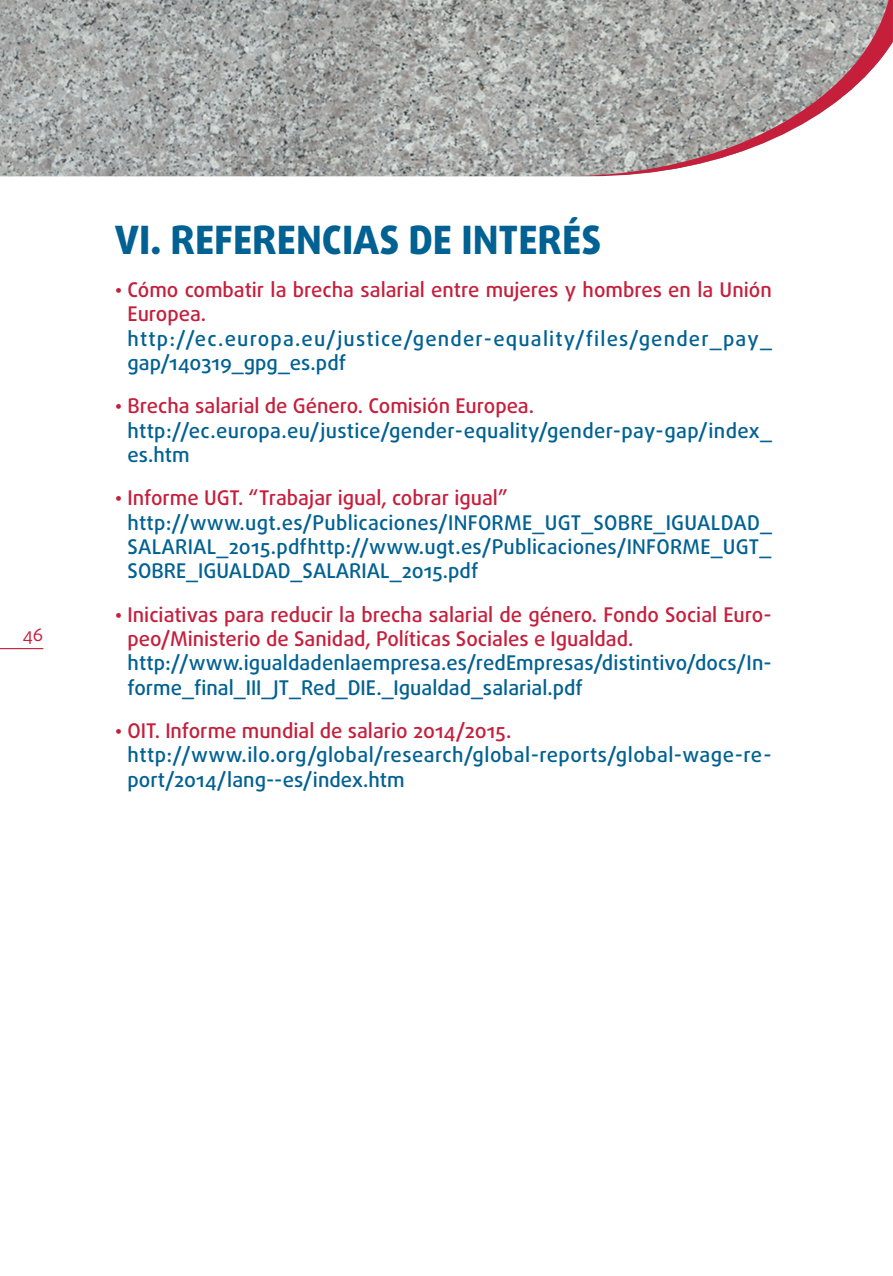
<style>
.page{position:relative;width:893px;height:1276px;background:#fff}
.page>*{position:absolute;margin:0;border:0;box-sizing:border-box;transform-origin:0 0}
.t1{font:800 38.93px "Daxline Pro";color:#006192}
.t2{font:500 20.25px/24.3px "Daxline Pro";letter-spacing:.005em;color:#006192}
.t3{font:500 20.25px/24.3px "Daxline Pro";color:#c51f3c}
.t4{font:500 20.25px/24.3px "Daxline Pro";letter-spacing:.025em;color:#006192}
.t5{font:500 20.25px/24.3px "Daxline Pro";letter-spacing:.06em;color:#006192}
.t6{font:18px "Daxline Pro";color:#c51f3c}
</style>
<div class="page">
<hr style="left:0;top:648px;width:43px;height:1px;background:#c51f3c">
<img style="left:0;top:0;width:564px;height:176px">
<svg style="left:564px;top:0;width:329px;height:176px"></svg>
<p class="t6" style="left:22px;top:622px;width:22px">46</p>
<p class="t1" style="left:115px;top:214px;width:488px">VI. REFERENCIAS DE INTERÉS</p>
<p class="t3" style="left:128px;top:278px;width:646px;text-indent:-13px">• Cómo combatir la brecha salarial entre mujeres y hombres en la Unión<br>Europea.</p>
<p class="t5" style="left:128px;top:326px;width:646px">http://ec.europa.eu/justice/gender-equality/files/gender_pay_ gap/140319_gpg_es.pdf</p>
<p class="t3" style="left:115px;top:394px;width:421px">• Brecha salarial de Género. Comisión Europea.</p>
<p class="t2" style="left:128px;top:418px;width:646px">http://ec.europa.eu/justice/gender-equality/gender-pay-gap/index_ es.htm</p>
<p class="t3" style="left:115px;top:486px;width:395px">• Informe UGT. “Trabajar igual, cobrar igual”</p>
<p class="t2" style="left:128px;top:510px;width:646px;text-align:justify">http://www.ugt.es/Publicaciones/INFORME_UGT_SOBRE_IGUALDAD_ SALARIAL_2015.pdfhttp://www.ugt.es/Publicaciones/INFORME_UGT_ SOBRE_IGUALDAD_SALARIAL_2015.pdf</p>
<p class="t3" style="left:128px;top:602px;width:646px;text-indent:-13px">• Iniciativas para reducir la brecha salarial de género. Fondo Social Euro&shy;peo/Ministerio de Sanidad, Políticas Sociales e Igualdad.</p>
<p class="t2" style="left:128px;top:651px;width:646px">http://www.igualdadenlaempresa.es/redEmpresas/distintivo/docs/In&shy;forme_final_III_JT_Red_DIE._Igualdad_salarial.pdf</p>
<p class="t3" style="left:115px;top:719px;width:398px">• OIT. Informe mundial de salario 2014/2015.</p>
<p class="t4" style="left:128px;top:743px;width:646px">http://www.ilo.org/global/research/global-reports/global-wage-re&shy;port/2014/lang--es/index.htm</p>
</div>
